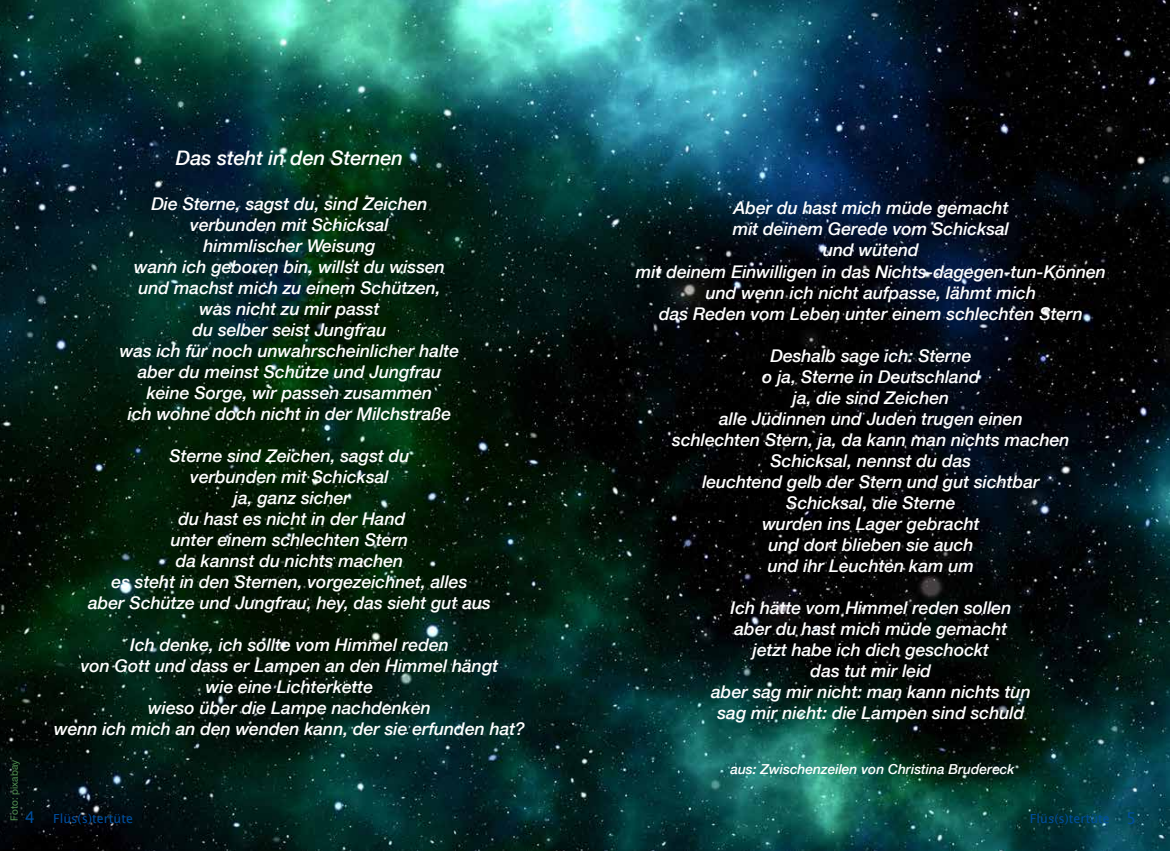
<style>
.page{position:relative;width:1170px;height:851px;background:#fff}
.page>*{position:absolute;margin:0;border:0;box-sizing:border-box;transform-origin:0 0}
.t1{font:italic 500 20px "Helvetica Neue";color:#fff}
.t2{font:italic 500 17.5px/21px "Helvetica Neue";color:#fff;text-align:center}
.t3{font:italic 500 13.75px "Helvetica Neue";color:#fff}
.t4{font:12.5px "Lucida Grande";color:#004f9f}
.t5{font:10px "Helvetica Neue";color:#529152}
.s1{font-size:16.25px}
</style>
<div class="page">
<img style="left:0;top:0;width:1169px;height:850px">
<p class="t1" style="left:176px;top:140px;width:229px">Das steht in den Sternen</p>
<p class="t2" style="left:120px;top:192px;width:341px">Die Sterne, sagst du, sind Zeichen verbunden mit Schicksal<br>himmlischer Weisung<br>wann ich geboren bin, willst du wissen und machst mich zu einem Schützen,<br>was nicht zu mir passt<br>du selber seist Jungfrau<br>was ich für noch unwahrscheinlicher halte aber du meinst Schütze und Jungfrau keine Sorge, wir passen zusammen<br>ich wohne doch nicht in der Milchstraße</p>
<p class="t2" style="left:88px;top:444px;width:404px">Sterne sind Zeichen, sagst du<br>verbunden mit Schicksal<br>ja, ganz sicher<br>du hast es nicht in der Hand<br>unter einem schlechten Stern<br>da kannst du nichts machen<br>es steht in den Sternen, vorgezeichnet, alles<br>aber Schütze und Jungfrau, hey, das sieht gut aus</p>
<p class="t2" style="left:54px;top:633px;width:472px">Ich denke, ich sollte vom Himmel reden<br>von Gott und dass er Lampen an den Himmel hängt<br>wie eine Lichterkette<br>wieso über die Lampe nachdenken<br>wenn ich mich an den wenden kann, der sie erfunden hat?</p>
<p class="t2" style="left:636px;top:196px;width:471px">Aber du hast mich müde gemacht<br>mit deinem Gerede vom Schicksal<br>und wütend<br>mit deinem Einwilligen in das Nichts-dagegen-tun-Können und wenn ich nicht aufpasse, lähmt mich<br>das Reden vom Leben unter einem schlechten Stern</p>
<p class="t2" style="left:672px;top:343px;width:399px">Deshalb sage ich: Sterne<br>o ja, Sterne in Deutschland<br>ja, die sind Zeichen<br>alle Jüdinnen und Juden trugen einen<br>schlechten Stern, ja, da kann man nichts machen<br>Schicksal, nennst du das<br>leuchtend gelb der Stern und gut sichtbar<br>Schicksal, die Sterne<br>wurden ins Lager gebracht<br>und dort blieben sie auch<br>und ihr Leuchten kam um</p>
<p class="t2" style="left:711px;top:595px;width:321px">Ich hätte vom Himmel reden sollen aber du hast mich müde gemacht<br>jetzt habe ich dich geschockt<br>das tut mir leid<br>aber sag mir nicht: man kann nichts tun sag mir nicht: die Lampen sind schuld</p>
<p class="t5" style="left:7px;top:820px;width:62px;rotate:-90deg">Foto: pixabay</p>
<p class="t3" style="left:730px;top:757px;width:286px">aus: Zwischenzeilen von Christina Brudereck</p>
<p class="t4" style="left:25px;top:810px;width:110px"><span class="s1">4</span> Flüs(s)tertüte</p>
<p class="t4" style="left:1029px;top:810px;width:108px">Flüs(s)tertüte <span class="s1">5</span></p>
</div>
